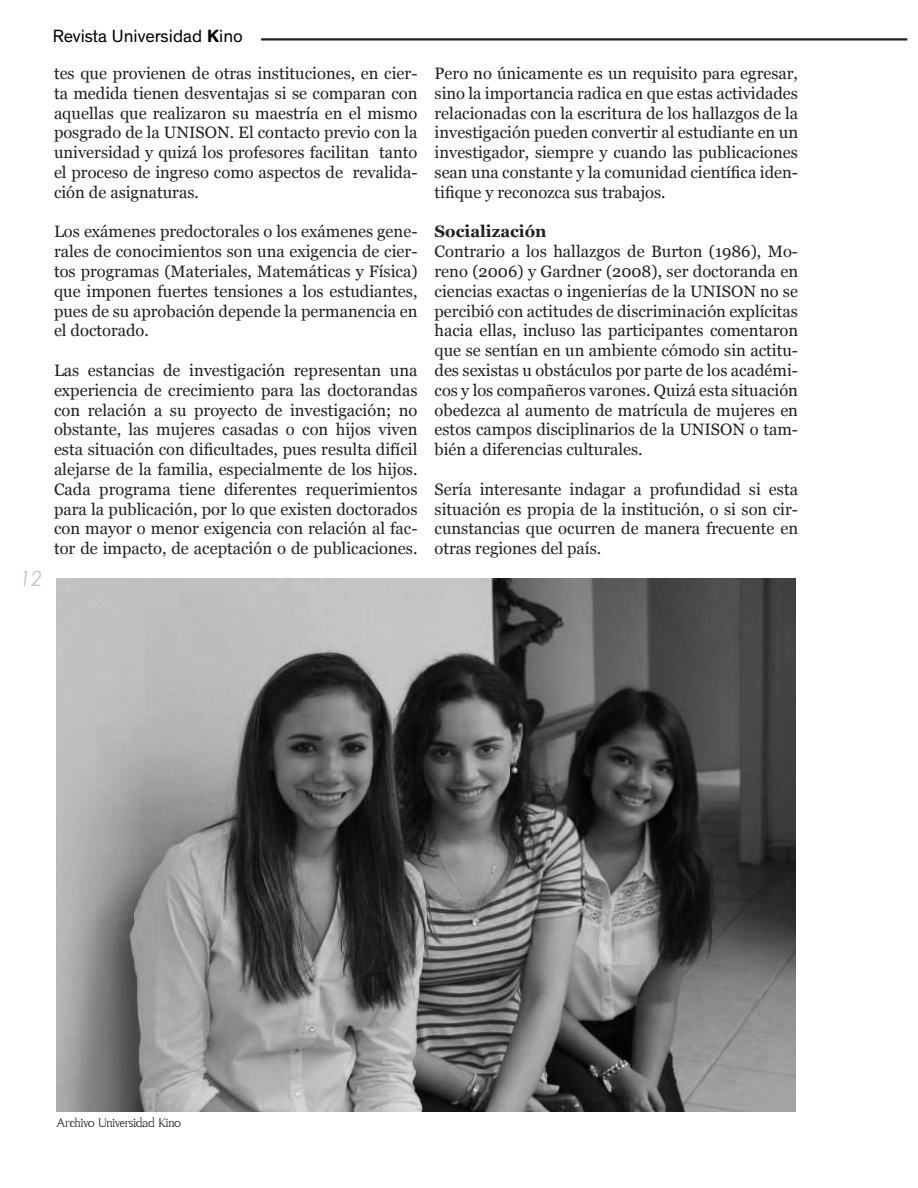
<style>
.page{position:relative;width:918px;height:1188px;background:#fff}
.page>*{position:absolute;margin:0;border:0;box-sizing:border-box;transform-origin:0 0}
.t1{font:italic 21px "Century Gothic";color:#c5c6c8}
.t2{font:19.5px "Ventura Times";color:#231f20}
.t3{font:18px "Theinhardt";color:#000}
.t4{font:16.5px/19.8px "Georgia";color:#231f20;text-align:justify}
.t5{font:700 16.5px "Georgia";color:#231f20}
.s1{font-weight:700}
</style>
<div class="page">
<img style="left:56px;top:578px;width:740px;height:534px">
<hr style="left:261px;top:38px;width:646px;height:3px;background:#231f20">
<p class="t1" style="left:19px;top:563px;width:25px">12</p>
<p class="t3" style="left:53px;top:25px;width:192px">Revista Universidad <span class="s1">K</span>ino</p>
<p class="t4" style="left:54px;top:64px;width:365px">tes que provienen de otras instituciones, en cier&shy;ta medida tienen desventajas si se comparan con aquellas que realizaron su maestría en el mismo posgrado de la UNISON. El contacto previo con la universidad y quizá los profesores facilitan tanto el proceso de ingreso como aspectos de revalida&shy;ción de asignaturas.</p>
<p class="t4" style="left:54px;top:222px;width:365px">Los exámenes predoctorales o los exámenes gene&shy;rales de conocimientos son una exigencia de cier&shy;tos programas (Materiales, Matemáticas y Física) que imponen fuertes tensiones a los estudiantes, pues de su aprobación depende la permanencia en el doctorado.</p>
<p class="t4" style="left:54px;top:361px;width:365px">Las estancias de investigación representan una experiencia de crecimiento para las doctorandas con relación a su proyecto de investigación; no obstante, las mujeres casadas o con hijos viven esta situación con dificultades, pues resulta difícil alejarse de la familia, especialmente de los hijos.<br>Cada programa tiene diferentes requerimientos para la publicación, por lo que existen doctorados con mayor o menor exigencia con relación al fac&shy;tor de impacto, de aceptación o de publicaciones.</p>
<p class="t4" style="left:435px;top:64px;width:365px">Pero no únicamente es un requisito para egresar, sino la importancia radica en que estas actividades relacionadas con la escritura de los hallazgos de la investigación pueden convertir al estudiante en un investigador, siempre y cuando las publicaciones sean una constante y la comunidad científica iden&shy;tifique y reconozca sus trabajos.</p>
<p class="t5" style="left:435px;top:221px;width:114px">Socialización</p>
<p class="t4" style="left:435px;top:242px;width:365px">Contrario a los hallazgos de Burton (1986), Mo&shy;reno (2006) y Gardner (2008), ser doctoranda en ciencias exactas o ingenierías de la UNISON no se percibió con actitudes de discriminación explícitas hacia ellas, incluso las participantes comentaron que se sentían en un ambiente cómodo sin actitu&shy;des sexistas u obstáculos por parte de los académi&shy;cos y los compañeros varones. Quizá esta situación obedezca al aumento de matrícula de mujeres en estos campos disciplinarios de la UNISON o tam&shy;bién a diferencias culturales.</p>
<p class="t4" style="left:435px;top:480px;width:365px">Sería interesante indagar a profundidad si esta situación es propia de la institución, o si son cir&shy;cunstancias que ocurren de manera frecuente en otras regiones del país.</p>
<p class="t2" style="left:56px;top:1115px;width:126px">Archivo Universidad Kino</p>
</div>
